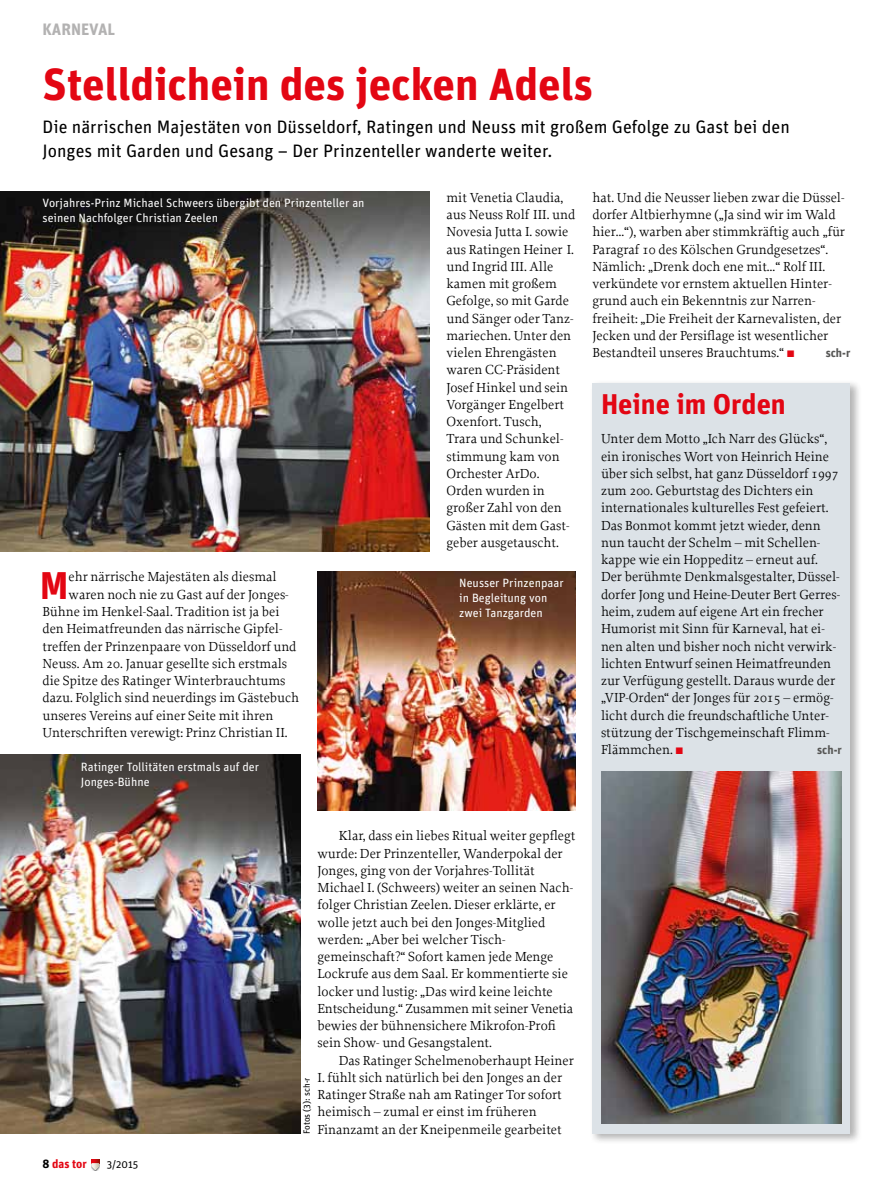
<style>
.page{position:relative;width:893px;height:1191px;background:#fff}
.page>*{position:absolute;margin:0;border:0;box-sizing:border-box;transform-origin:0 0}
.t1{font:700 45px "Unit";color:#e30613}
.t2{font:700 38.55px "Unit";color:#e30613}
.t3{font:700 28.5px "Unit";color:#e30613}
.t4{font:18px/24px "Unit";color:#000}
.t5{font:700 16.5px "Unit";color:#b3b2b2}
.t6{font:13.8px/17.2px "Proforma";color:#000}
.t7{font:12px/15px "Unit";color:#fff}
.t8{font:700 12px "Unit";color:#575756}
.t9{font:700 12px "Unit";color:#e30613}
.t10{font:10.5px "Unit";color:#000}
.t11{font:9px "Unit";color:#000}
.s1{color:#e30613}
.s2{color:#000}
</style>
<div class="page">
<svg style="left:91px;top:1159px;width:9px;height:12px"></svg>
<img style="left:0;top:191px;width:429px;height:360px">
<img style="left:0;top:754px;width:300px;height:379px">
<img style="left:317px;top:571px;width:258px;height:239px">
<div style="left:589px;top:380px;width:273px;height:765px;background:#000;opacity:.3"></div>
<div style="left:592px;top:383px;width:258px;height:750px;background:#dce2e7"></div>
<img style="left:601px;top:771px;width:241px;height:352px">
<p class="t5" style="left:43px;top:19px;width:48px">Karneval</p>
<h1 class="t1" style="left:43px;top:56px;width:552px">Stelldichein des jecken Adels</h1>
<h3 class="t4" style="left:43px;top:114px;width:749px">Die närrischen Majestäten von Düsseldorf, Ratingen und Neuss mit großem Gefolge zu Gast bei den<br>Jonges mit Garden und Gesang – Der Prinzenteller wanderte weiter.</h3>
<p class="t6" style="left:592px;top:188px;width:254px">hat. Und die Neusser lieben zwar die Düssel&shy;dorfer Altbierhymne („Ja sind wir im Wald hier…“), warben aber stimmkräftig auch „für Paragraf 10 des Kölschen Grundgesetzes“.<br>Nämlich: „Drenk doch ene mit…“ Rolf III. verkündete vor ernstem aktuellen Hinter&shy;grund auch ein Bekenntnis zur Narren&shy;freiheit: „Die Freiheit der Karnevalisten, der Jecken und der Persiflage ist wesentlicher Bestandteil unseres Brauchtums.“ <span class="s1">■</span></p>
<p class="t6" style="left:446px;top:188px;width:130px">mit Venetia Claudia, aus Neuss Rolf III. und<br>Novesia Jutta I. sowie aus Ratingen Heiner I. und Ingrid III. Alle kamen mit großem<br>Gefolge, so mit Garde und Sänger oder Tanz&shy;mariechen. Unter den vielen Ehrengästen waren CC-Präsident<br>Josef Hinkel und sein<br>Vorgänger Engelbert<br>Oxenfort. Tusch,<br>Trara und Schunkel&shy;stimmung kam von<br>Orchester ArDo.<br>Orden wurden in großer Zahl von den<br>Gästen mit dem Gast&shy;geber ausgetauscht.</p>
<p class="t7" style="left:43px;top:195px;width:324px">Vorjahres-Prinz Michael Schweers übergibt den Prinzenteller an seinen Nachfolger Christian Zeelen</p>
<p class="t8" style="left:826px;top:345px;width:26px">sch-r</p>
<h3 class="t3" style="left:601px;top:386px;width:186px">Heine im Orden</h3>
<p class="t6" style="left:601px;top:430px;width:241px">Unter dem Motto „Ich Narr des Glücks“, ein ironisches Wort von Heinrich Heine über sich selbst, hat ganz Düsseldorf 1997 zum 200. Geburtstag des Dichters ein internationales kulturelles Fest gefeiert.<br>Das Bonmot kommt jetzt wieder, denn nun taucht der Schelm – mit Schellen&shy;kappe wie ein Hoppeditz – erneut auf.<br>Der berühmte Denkmalsgestalter, Düssel&shy;dorfer Jong und Heine-Deuter Bert Gerres&shy;heim, zudem auf eigene Art ein frecher Humorist mit Sinn für Karneval, hat ei&shy;nen alten und bisher noch nicht verwirk&shy;lichten Entwurf seinen Heimatfreunden zur Verfügung gestellt. Daraus wurde der „VIP-Orden“ der Jonges für 2015 – ermög&shy;licht durch die freundschaftliche Unter&shy;stützung der Tischgemeinschaft Flimm-Flämmchen. <span class="s1">■</span></p>
<h2 class="t2" style="left:40px;top:561px;width:30px">M</h2>
<p class="t6" style="left:69px;top:568px;width:210px">ehr närrische Majestäten als diesmal</p>
<p class="t7" style="left:459px;top:575px;width:106px">Neusser Prinzenpaar in Begleitung von zwei Tanzgarden</p>
<p class="t6" style="left:69px;top:585px;width:222px">waren noch nie zu Gast auf der Jonges-</p>
<p class="t6" style="left:43px;top:602px;width:238px">Bühne im Henkel-Saal. Tradition ist ja bei</p>
<p class="t6" style="left:43px;top:620px;width:241px">den Heimatfreunden das närrische Gipfel-</p>
<p class="t6" style="left:43px;top:637px;width:255px">treffen der Prinzenpaare von Düsseldorf und</p>
<p class="t6" style="left:43px;top:654px;width:246px">Neuss. Am 20. Januar gesellte sich erstmals</p>
<p class="t6" style="left:43px;top:671px;width:245px">die Spitze des Ratinger Winterbrauchtums</p>
<p class="t6" style="left:43px;top:689px;width:258px">dazu. Folglich sind neuerdings im Gästebuch</p>
<p class="t6" style="left:43px;top:706px;width:232px">unseres Vereins auf einer Seite mit ihren</p>
<p class="t6" style="left:43px;top:723px;width:247px">Unterschriften verewigt: Prinz Christian II.</p>
<p class="t8" style="left:817px;top:742px;width:26px">sch-r</p>
<p class="t7" style="left:81px;top:759px;width:180px">Ratinger Tollitäten erstmals auf der<br>Jonges-Bühne</p>
<p class="t9" style="left:43px;top:1156px;width:46px"><span class="s2">8</span> das tor</p>
<p class="t10" style="left:107px;top:1158px;width:33px">3/2015</p>
<p class="t6" style="left:317px;top:827px;width:259px;text-indent:21px">Klar, dass ein liebes Ritual weiter gepflegt wurde: Der Prinzenteller, Wanderpokal der Jonges, ging von der Vorjahres-Tollität Michael I. (Schweers) weiter an seinen Nach&shy;folger Christian Zeelen. Dieser erklärte, er wolle jetzt auch bei den Jonges-Mitglied werden: „Aber bei welcher Tisch&shy;gemeinschaft?“ Sofort kamen jede Menge Lockrufe aus dem Saal. Er kommentierte sie locker und lustig: „Das wird keine leichte Entscheidung.“ Zusammen mit seiner Venetia bewies der bühnensichere Mikrofon-Profi sein Show- und Gesangstalent.</p>
<p class="t6" style="left:317px;top:1051px;width:258px;text-indent:21px">Das Ratinger Schelmenoberhaupt Heiner I. fühlt sich natürlich bei den Jonges an der Ratinger Straße nah am Ratinger Tor sofort heimisch – zumal er einst im früheren Finanzamt an der Kneipenmeile gearbeitet</p>
<p class="t11" style="left:301px;top:1134px;width:58px;rotate:-90deg">Fotos (3): sch-r</p>
</div>
